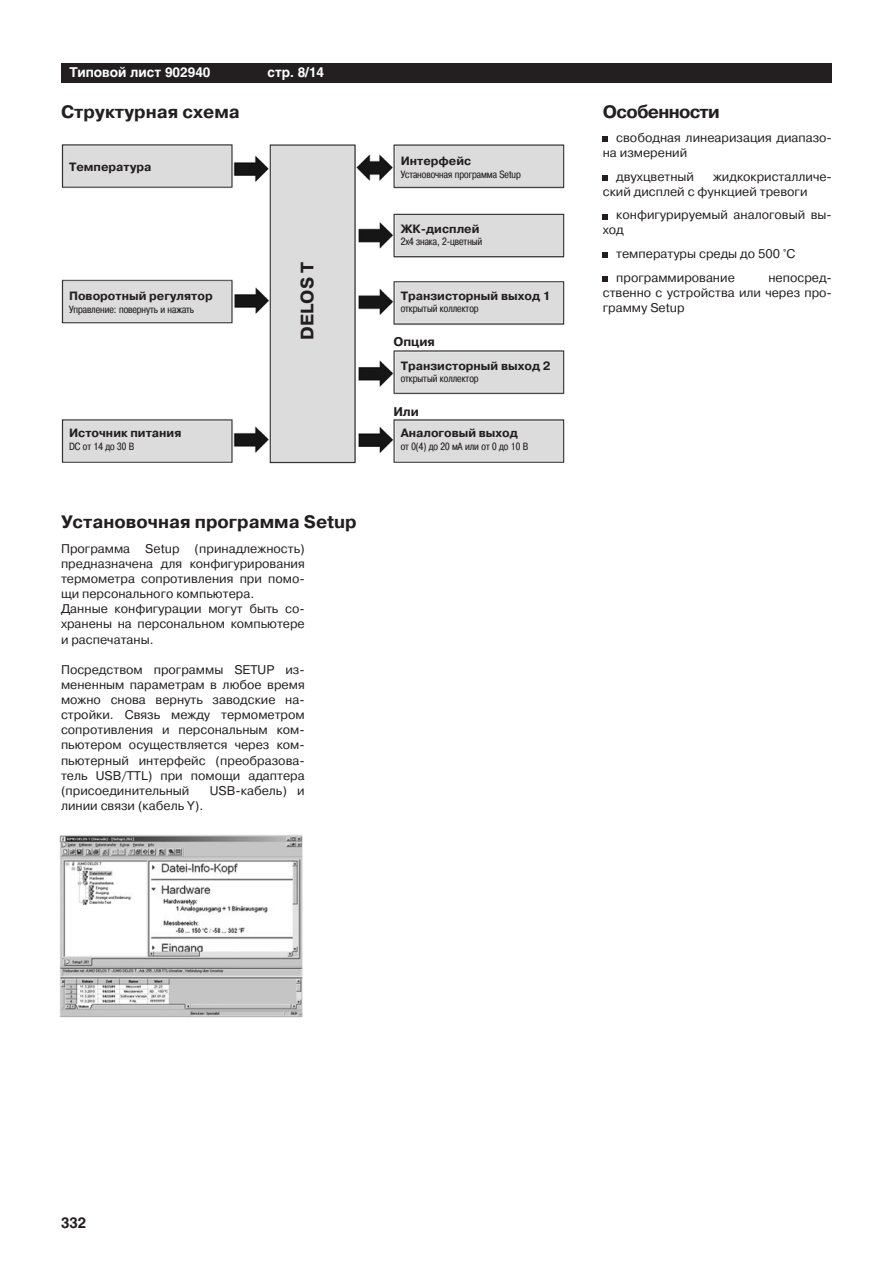
<style>
.page{position:relative;width:893px;height:1263px;background:#fff}
.page>*{position:absolute;margin:0;border:0;box-sizing:border-box;transform-origin:0 0}
.t1{font:700 18px "Pragmatica C";color:#231f20}
.t2{font:700 18px "Pragmatica C";letter-spacing:-.04em;color:#231f20}
.t3{font:700 15px "Helios";color:#231f20}
.t4{font:700 13.5px "Helios";color:#fff}
.t5{font:12.6px/15.1px "Pragmatica C";color:#231f20}
.t6{font:700 12.6px "Pragmatica C";color:#231f20}
.t7{font:700 12px "Pragmatica C";color:#231f20}
.t8{font:10.5px "Pragmatica Cond C";color:#231f20}
</style>
<div class="page">
<div style="left:61px;top:64px;width:771px;height:19px;background:#231f20"></div>
<img style="left:59px;top:144px;width:506px;height:874px">
<svg style="left:603px;top:137px;width:5px;height:5px"></svg>
<svg style="left:603px;top:175px;width:5px;height:6px"></svg>
<svg style="left:603px;top:214px;width:5px;height:5px"></svg>
<svg style="left:603px;top:253px;width:5px;height:5px"></svg>
<svg style="left:603px;top:276px;width:5px;height:6px"></svg>
<p class="t4" style="left:70px;top:67px;width:143px">Типовой лист 902940</p>
<p class="t4" style="left:267px;top:67px;width:58px">стр. 8/14</p>
<h1 class="t1" style="left:61px;top:105px;width:180px">Структурная схема</h1>
<p class="t7" style="left:69px;top:163px;width:84px">Температура</p>
<p class="t7" style="left:69px;top:291px;width:145px">Поворотный регулятор</p>
<p class="t8" style="left:69px;top:305px;width:127px">Управление: повернуть и нажать</p>
<p class="t7" style="left:69px;top:428px;width:114px">Источник питания</p>
<p class="t8" style="left:69px;top:442px;width:67px">DC от 14 до 30 В</p>
<h1 class="t1" style="left:301px;top:340px;width:79px;rotate:-90deg">DELOS T</h1>
<h1 class="t1" style="left:61px;top:516px;width:297px">Установочная программа Setup</h1>
<p class="t5" style="left:61px;top:542px;width:245px">Программа Setup (принадлежность) предназначена для конфигурирования термометра сопротивления при помо&shy;щи персонального компьютера.<br>Данные конфигурации могут быть со&shy;хранены на персональном компьютере и распечатаны.</p>
<p class="t5" style="left:61px;top:663px;width:245px;text-align:justify">Посредством программы SETUP из&shy;мененным параметрам в любое время можно снова вернуть заводские на&shy;стройки. Связь между термометром сопротивления и персональным ком&shy;пьютером осуществляется через ком&shy;пьютерный интерфейс (преобразова&shy;тель USB/TTL) при помощи адаптера (присоединительный</p>
<p class="t5" style="left:210px;top:784px;width:96px">USB-кабель) и</p>
<p class="t5" style="left:61px;top:799px;width:144px">линии связи (кабель Y).</p>
<p class="t7" style="left:401px;top:157px;width:72px">Интерфейс</p>
<p class="t8" style="left:401px;top:170px;width:122px">Установочная программа Setup</p>
<p class="t7" style="left:401px;top:224px;width:80px">ЖК-дисплей</p>
<p class="t8" style="left:401px;top:238px;width:83px">2x4 знака, 2-цветный</p>
<p class="t7" style="left:401px;top:291px;width:152px">Транзисторный выход 1</p>
<p class="t8" style="left:401px;top:305px;width:79px">открытый коллектор</p>
<p class="t6" style="left:393px;top:337px;width:43px">Опция</p>
<p class="t7" style="left:401px;top:361px;width:151px">Транзисторный выход 2</p>
<p class="t8" style="left:401px;top:375px;width:79px">открытый коллектор</p>
<p class="t6" style="left:393px;top:407px;width:27px">Или</p>
<p class="t7" style="left:401px;top:428px;width:119px">Аналоговый выход</p>
<p class="t8" style="left:401px;top:442px;width:129px">от 0(4) до 20 мA или от 0 до 10 В</p>
<h1 class="t2" style="left:603px;top:105px;width:119px">Особенности</h1>
<p class="t5" style="left:603px;top:131px;width:231px;text-indent:13px">свободная линеаризация диапазо&shy;на измерений</p>
<p class="t5" style="left:616px;top:170px;width:79px">двухцветный</p>
<p class="t5" style="left:603px;top:170px;width:231px;text-indent:110px">жидкокристалличе&shy;ский дисплей с функцией тревоги</p>
<p class="t5" style="left:603px;top:209px;width:231px;text-indent:13px">конфигурируемый аналоговый вы&shy;ход</p>
<p class="t5" style="left:616px;top:243px;width:181px;line-height:23.5px">температуры среды до 500 °C программирование</p>
<p class="t5" style="left:603px;top:271px;width:231px;text-align:justify;text-indent:166px">непосред&shy;ственно с устройства или через про&shy;грамму Setup</p>
<p class="t3" style="left:61px;top:1216px;width:27px">332</p>
</div>
